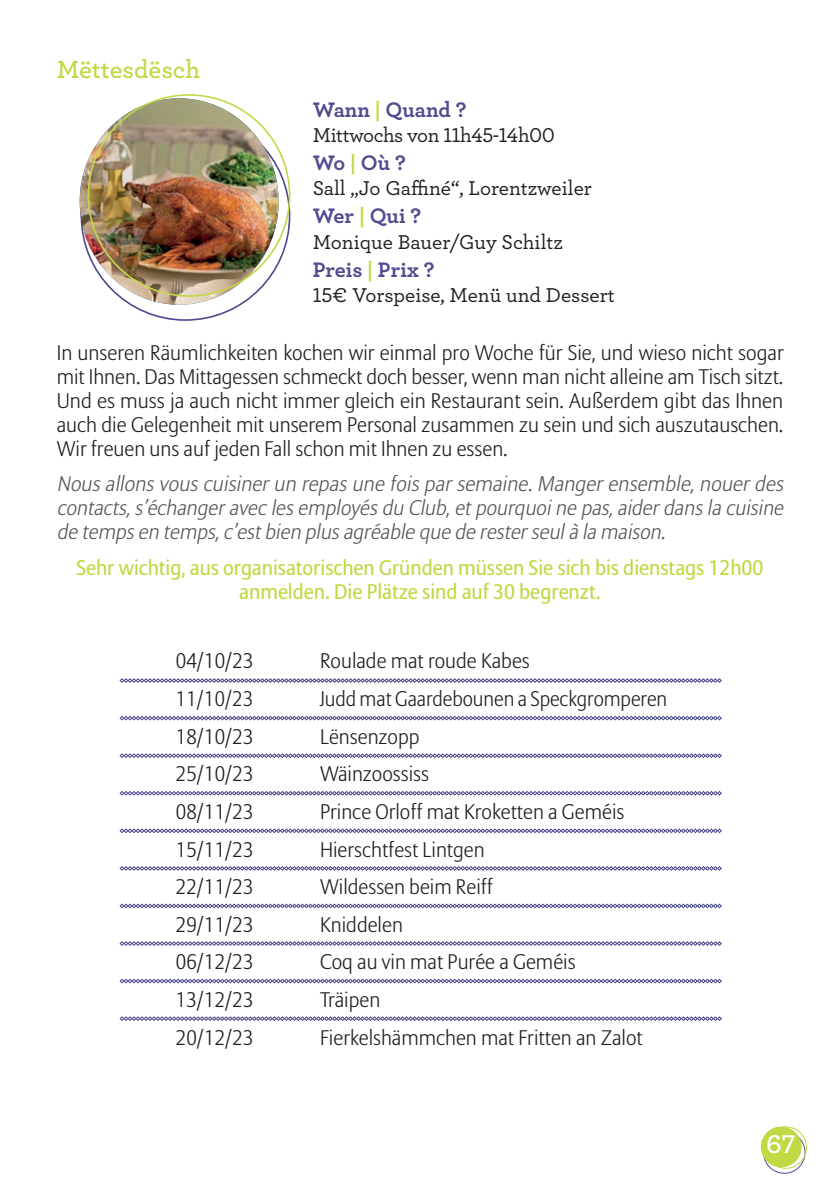
<style>
.page{position:relative;width:840px;height:1191px;background:#fff}
.page>*{position:absolute;margin:0;border:0;box-sizing:border-box;transform-origin:0 0}
.t1{font:600 27px "Archer";color:#fff}
.t2{font:600 26px "Archer";color:#c2d844}
.t3{font:700 22px "Archer";color:#504d8f}
.t4{font:300 21px/24px "Allianz Sans";color:#231f20;text-align:justify}
.t5{font:italic 300 21px/24px "Allianz Sans";color:#57585a;text-align:justify}
.t6{font:21px/24px "Allianz Sans";color:#c2d844;text-align:center}
.t7{font:500 21px "Archer";letter-spacing:-.005em;color:#231f20}
.s1{color:#c2d844}
</style>
<div class="page">
<div style="left:763px;top:1131px;width:41px;height:42px;border:1px solid #504d8f;border-radius:50%"></div>
<div style="left:760px;top:1126px;width:41px;height:41px;background:#c2d844;border-radius:50%"></div>
<div style="left:764px;top:1126px;width:42px;height:42px;border:1px solid #c2d844;border-radius:50%"></div>
<img style="left:80px;top:98px;width:198px;height:207px">
<svg style="left:120px;top:678px;width:601px;height:5px"></svg>
<svg style="left:120px;top:828px;width:601px;height:5px"></svg>
<svg style="left:120px;top:753px;width:601px;height:5px"></svg>
<svg style="left:120px;top:716px;width:601px;height:4px;background:#9694bb"></svg>
<svg style="left:120px;top:791px;width:601px;height:4px;background:#9796bc"></svg>
<svg style="left:120px;top:866px;width:601px;height:4px"></svg>
<svg style="left:120px;top:1016px;width:601px;height:5px"></svg>
<svg style="left:120px;top:941px;width:601px;height:4px"></svg>
<svg style="left:120px;top:903px;width:601px;height:5px"></svg>
<svg style="left:120px;top:978px;width:601px;height:5px"></svg>
<p class="t2" style="left:57px;top:49px;width:145px">Mëttesdësch</p>
<p class="t3" style="left:312px;top:92px;width:155px">Wann <span class="s1">|</span> Quand ?</p>
<p class="t7" style="left:312px;top:120px;width:244px">Mittwochs von 11h45-14h00</p>
<p class="t3" style="left:312px;top:145px;width:95px">Wo <span class="s1">|</span> Où ?</p>
<p class="t7" style="left:312px;top:173px;width:280px">Sall „Jo Gaffiné“, Lorentzweiler</p>
<p class="t3" style="left:312px;top:199px;width:110px">Wer <span class="s1">|</span> Qui ?</p>
<p class="t7" style="left:312px;top:226px;width:251px">Monique Bauer/Guy Schiltz</p>
<p class="t3" style="left:312px;top:252px;width:123px">Preis <span class="s1">|</span> Prix ?</p>
<p class="t7" style="left:312px;top:280px;width:303px">15€ Vorspeise, Menü und Dessert</p>
<p class="t4" style="left:57px;top:341px;width:728px">In unseren Räumlichkeiten kochen wir einmal pro Woche für Sie, und wieso nicht sogar mit Ihnen. Das Mittagessen schmeckt doch besser, wenn man nicht alleine am Tisch sitzt.<br>Und es muss ja auch nicht immer gleich ein Restaurant sein. Außerdem gibt das Ihnen auch die Gelegenheit mit unserem Personal zusammen zu sein und sich auszutauschen.<br>Wir freuen uns auf jeden Fall schon mit Ihnen zu essen.</p>
<p class="t5" style="left:57px;top:473px;width:732px">Nousallonsvouscuisinerun repasune foisparsemaine.Mangerensemble,nouerdes contacts,s’échangeravec lesemployésdu Club,etpourquoine pas,aiderdansla cuisine de tempsen temps,c’estbien plusagréable que de resterseulà la maison.</p>
<p class="t6" style="left:76px;top:556px;width:688px">Sehr wichtig, aus organisatorischen Gründen müssen Sie sich bis dienstags 12h00 anmelden. Die Plätze sind auf 30 begrenzt.</p>
<p class="t4" style="left:176px;top:650px;width:79px">04/10/23</p>
<p class="t4" style="left:320px;top:650px;width:211px">Roulade mat roude Kabes</p>
<p class="t4" style="left:176px;top:687px;width:79px">11/10/23</p>
<p class="t4" style="left:320px;top:687px;width:348px">Judd mat Gaardebounen a Speckgromperen</p>
<p class="t4" style="left:176px;top:725px;width:79px">18/10/23</p>
<p class="t4" style="left:320px;top:725px;width:101px">Lënsenzopp</p>
<p class="t4" style="left:176px;top:763px;width:79px">25/10/23</p>
<p class="t4" style="left:320px;top:763px;width:110px">Wäinzoossiss</p>
<p class="t4" style="left:176px;top:800px;width:79px">08/11/23</p>
<p class="t4" style="left:320px;top:800px;width:306px">Prince Orloff mat Kroketten a Geméis</p>
<p class="t4" style="left:176px;top:838px;width:79px">15/11/23</p>
<p class="t4" style="left:320px;top:838px;width:166px">Hierschtfest Lintgen</p>
<p class="t4" style="left:176px;top:875px;width:79px">22/11/23</p>
<p class="t4" style="left:320px;top:875px;width:174px">Wildessen beim Reiff</p>
<p class="t4" style="left:176px;top:913px;width:79px">29/11/23</p>
<p class="t4" style="left:320px;top:913px;width:84px">Kniddelen</p>
<p class="t4" style="left:176px;top:951px;width:79px">06/12/23</p>
<p class="t4" style="left:320px;top:951px;width:257px">Coq au vin mat Purée a Geméis</p>
<p class="t4" style="left:176px;top:988px;width:79px">13/12/23</p>
<p class="t4" style="left:320px;top:988px;width:62px">Träipen</p>
<p class="t4" style="left:176px;top:1026px;width:79px">20/12/23</p>
<p class="t4" style="left:320px;top:1026px;width:324px">Fierkelshämmchen mat Fritten an Zalot</p>
<p class="t1" style="left:765px;top:1124px;width:31px">67</p>
</div>
